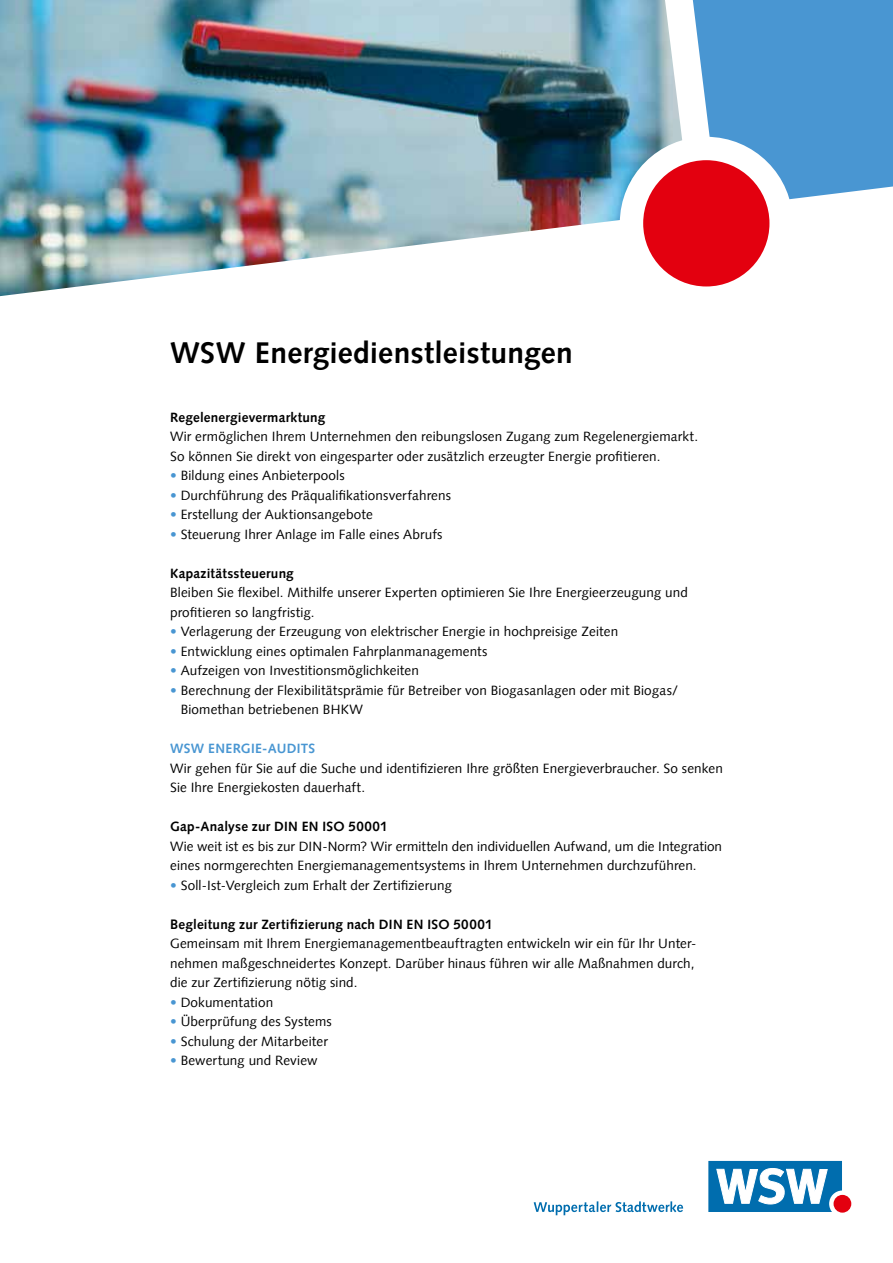
<style>
.page{position:relative;width:893px;height:1263px;background:#fff}
.page>*{position:absolute;margin:0;border:0;box-sizing:border-box;transform-origin:0 0}
.t1{font:700 30px "Syntax Com";letter-spacing:.005em;color:#000}
.t2{font:13.5px/19.5px "Syntax Com";letter-spacing:.01em;color:#000}
.t3{font:700 13.5px "Syntax Com";letter-spacing:.015em;color:#000}
.t4{font:700 13.5px "Syntax Com";letter-spacing:.025em;color:#4996d2}
.s1{color:#4996d2}
</style>
<div class="page">
<img style="left:0;top:0;width:665px;height:186px">
<div style="left:735px;top:0;width:158px;height:186px;background:#4996d2"></div>
<img style="left:0;top:186px;width:893px;height:111px">
<svg style="left:665px;top:0;width:70px;height:147px"></svg>
<div style="left:620px;top:137px;width:173px;height:173px;background:#fff;border-radius:50%"></div>
<div style="left:643px;top:160px;width:126px;height:126px;background:#e3000f;border-radius:50%"></div>
<div style="left:833px;top:1195px;width:18px;height:17px;background:#e3000f;border-radius:50%"></div>
<svg style="left:708px;top:1161px;width:134px;height:51px"></svg>
<svg style="left:534px;top:1201px;width:149px;height:14px"></svg>
<h1 class="t1" style="left:170px;top:335px;width:404px">WSW Energiedienstleistungen</h1>
<p class="t3" style="left:170px;top:409px;width:157px">Regelenergievermarktung</p>
<p class="t2" style="left:170px;top:427px;width:529px">Wir ermöglichen Ihrem Unternehmen den reibungslosen Zugang zum Regelenergiemarkt.<br>So können Sie direkt von eingesparter oder zusätzlich erzeugter Energie profitieren.</p>
<p class="t2" style="left:170px;top:466px;width:176px"><span class="s1">•</span> Bildung eines Anbieterpools</p>
<p class="t2" style="left:170px;top:485px;width:282px"><span class="s1">•</span> Durchführung des Präqualifikationsverfahrens</p>
<p class="t2" style="left:170px;top:505px;width:204px"><span class="s1">•</span> Erstellung der Auktionsangebote</p>
<p class="t2" style="left:170px;top:524px;width:274px"><span class="s1">•</span> Steuerung Ihrer Anlage im Falle eines Abrufs</p>
<p class="t3" style="left:170px;top:565px;width:125px">Kapazitätssteuerung</p>
<p class="t2" style="left:170px;top:583px;width:519px">Bleiben Sie flexibel. Mithilfe unserer Experten optimieren Sie Ihre Energieerzeugung und profitieren so langfristig.</p>
<p class="t2" style="left:170px;top:622px;width:450px"><span class="s1">•</span> Verlagerung der Erzeugung von elektrischer Energie in hochpreisige Zeiten</p>
<p class="t2" style="left:170px;top:641px;width:319px"><span class="s1">•</span> Entwicklung eines optimalen Fahrplanmanagements</p>
<p class="t2" style="left:170px;top:661px;width:250px"><span class="s1">•</span> Aufzeigen von Investitionsmöglichkeiten</p>
<p class="t2" style="left:181px;top:680px;width:499px;text-indent:-11px"><span class="s1">•</span> Berechnung der Flexibilitätsprämie für Betreiber von Biogasanlagen oder mit Biogas/<br>Biomethan betriebenen BHKW</p>
<p class="t4" style="left:170px;top:740px;width:147px">WSW ENERGIE-AUDITS</p>
<p class="t2" style="left:170px;top:758px;width:554px">Wir gehen für Sie auf die Suche und identifizieren Ihre größten Energieverbraucher. So senken<br>Sie Ihre Energiekosten dauerhaft.</p>
<p class="t3" style="left:170px;top:818px;width:219px">Gap-Analyse zur DIN EN ISO 50001</p>
<p class="t2" style="left:170px;top:836px;width:553px">Wie weit ist es bis zur DIN-Norm? Wir ermitteln den individuellen Aufwand, um die Integration eines normgerechten Energiemanagementsystems in Ihrem Unternehmen durchzuführen.</p>
<p class="t2" style="left:170px;top:875px;width:283px"><span class="s1">•</span> Soll-Ist-Vergleich zum Erhalt der Zertifizierung</p>
<p class="t3" style="left:170px;top:916px;width:324px">Begleitung zur Zertifizierung nach DIN EN ISO 50001</p>
<p class="t2" style="left:170px;top:934px;width:526px;text-align:justify">Gemeinsam mit Ihrem Energiemanagementbeauftragten entwickeln wir ein für Ihr Unter&shy;nehmen maßgeschneidertes Konzept. Darüber hinaus führen wir alle Maßnahmen durch, die zur Zertifizierung nötig sind.</p>
<p class="t2" style="left:170px;top:992px;width:105px"><span class="s1">•</span> Dokumentation</p>
<p class="t2" style="left:170px;top:1012px;width:163px"><span class="s1">•</span> Überprüfung des Systems</p>
<p class="t2" style="left:170px;top:1031px;width:159px"><span class="s1">•</span> Schulung der Mitarbeiter</p>
<p class="t2" style="left:170px;top:1051px;width:149px"><span class="s1">•</span> Bewertung und Review</p>
</div>
